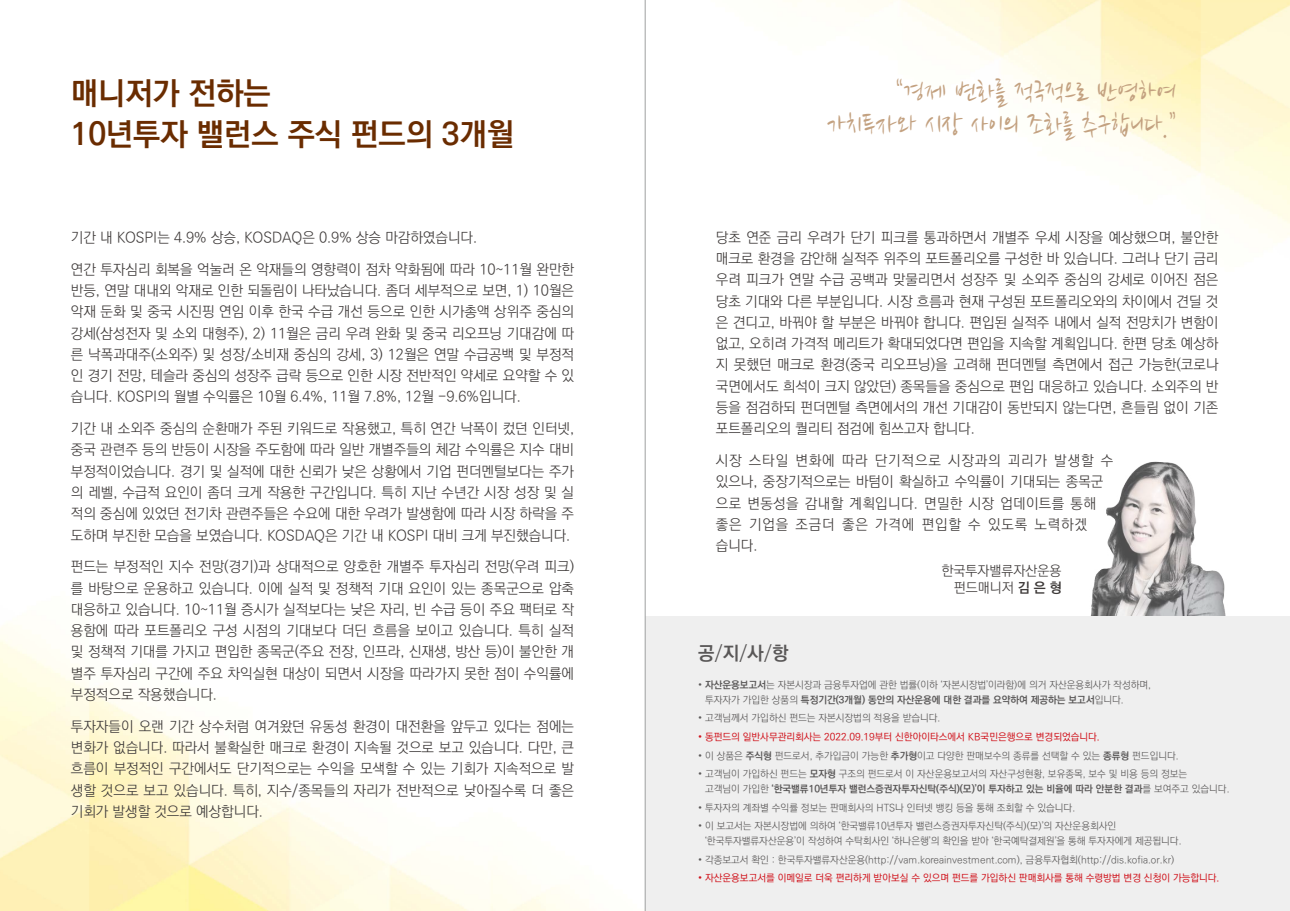
<style>
.page{position:relative;width:1290px;height:911px;background:#fff}
.page>*{position:absolute;margin:0;border:0;box-sizing:border-box;transform-origin:0 0}
.t1{font:700 31.25px/41.2px "Ko Pub World Dotum";color:#6a2c00}
.t2{font:30px/32.5px "Nanum Brush OTF";color:#c3a180;text-align:right;scale:.95 1}
.t3{font:700 18.75px "Ko Pub World Dotum";color:#595757}
.t4{font:300 14.38px/21.2px "Ko Pub World Dotum";color:#3e3a39;text-align:justify}
.t5{font:300 14.38px/21.2px "Ko Pub World Dotum";letter-spacing:.025em;color:#3e3a39}
.t6{font:300 13.75px/17.5px "Ko Pub World Dotum";color:#3e3a39;text-align:right}
.t7{font:300 10px/15px "Ko Pub World Dotum";color:#595757}
.t8{font:500 10px "Ko Pub World Dotum";color:#d0121b}
.s1{font-weight:700}
.s2{font-weight:300}
</style>
<div class="page">
<img style="left:0;top:592px;width:968px;height:319px">
<img style="left:644px;top:0;width:646px;height:592px">
<img style="left:1082px;top:459px;width:148px;height:158px">
<div style="left:645px;top:617px;width:645px;height:294px;background:#efefef"></div>
<hr style="left:645px;top:0;width:1px;height:911px;background:#9fa0a0">
<h1 class="t1" style="left:71px;top:74px;width:445px">매니저가 전하는<br>10년투자 밸런스 주식 펀드의 3개월</h1>
<h2 class="t2" style="left:827px;top:78px;width:370px">“경제 변화를 적극적으로 반영하여 가치투자와 시장 사이의 조화를 추구합니다.”</h2>
<p class="t4" style="left:71px;top:227px;width:408px">기간 내 KOSPI는 4.9% 상승, KOSDAQ은 0.9% 상승 마감하였습니다.</p>
<p class="t4" style="left:71px;top:259px;width:505px">연간 투자심리 회복을 억눌러 온 악재들의 영향력이 점차 약화됨에 따라 10~11월 완만한 반등, 연말 대내외 악재로 인한 되돌림이 나타났습니다. 좀더 세부적으로 보면, 1) 10월은 악재 둔화 및 중국 시진핑 연임 이후 한국 수급 개선 등으로 인한 시가총액 상위주 중심의 강세(삼성전자 및 소외 대형주), 2) 11월은 금리 우려 완화 및 중국 리오프닝 기대감에 따 른 낙폭과대주(소외주) 및 성장/소비재 중심의 강세, 3) 12월은 연말 수급공백 및 부정적 인 경기 전망, 테슬라 중심의 성장주 급락 등으로 인한 시장 전반적인 약세로 요약할 수 있 습니다. KOSPI의 월별 수익률은 10월 6.4%, 11월 7.8%, 12월 -9.6%입니다.</p>
<p class="t4" style="left:71px;top:418px;width:505px">기간 내 소외주 중심의 순환매가 주된 키워드로 작용했고, 특히 연간 낙폭이 컸던 인터넷, 중국 관련주 등의 반등이 시장을 주도함에 따라 일반 개별주들의 체감 수익률은 지수 대비 부정적이었습니다. 경기 및 실적에 대한 신뢰가 낮은 상황에서 기업 펀더멘털보다는 주가 의 레벨, 수급적 요인이 좀더 크게 작용한 구간입니다. 특히 지난 수년간 시장 성장 및 실 적의 중심에 있었던 전기차 관련주들은 수요에 대한 우려가 발생함에 따라 시장 하락을 주 도하며 부진한 모습을 보였습니다. KOSDAQ은 기간 내 KOSPI 대비 크게 부진했습니다.</p>
<p class="t4" style="left:71px;top:556px;width:505px">펀드는 부정적인 지수 전망(경기)과 상대적으로 양호한 개별주 투자심리 전망(우려 피크) 를 바탕으로 운용하고 있습니다. 이에 실적 및 정책적 기대 요인이 있는 종목군으로 압축 대응하고 있습니다. 10~11월 증시가 실적보다는 낮은 자리, 빈 수급 등이 주요 팩터로 작 용함에 따라 포트폴리오 구성 시점의 기대보다 더딘 흐름을 보이고 있습니다. 특히 실적 및 정책적 기대를 가지고 편입한 종목군(주요 전장, 인프라, 신재생, 방산 등)이 불안한 개 별주 투자심리 구간에 주요 차익실현 대상이 되면서 시장을 따라가지 못한 점이 수익률에 부정적으로 작용했습니다.</p>
<p class="t4" style="left:71px;top:716px;width:505px">투자자들이 오랜 기간 상수처럼 여겨왔던 유동성 환경이 대전환을 앞두고 있다는 점에는 변화가 없습니다. 따라서 불확실한 매크로 환경이 지속될 것으로 보고 있습니다. 다만, 큰 흐름이 부정적인 구간에서도 단기적으로는 수익을 모색할 수 있는 기회가 지속적으로 발 생할 것으로 보고 있습니다. 특히, 지수/종목들의 자리가 전반적으로 낮아질수록 더 좋은 기회가 발생할 것으로 예상합니다.</p>
<p class="t4" style="left:716px;top:227px;width:504px">당초 연준 금리 우려가 단기 피크를 통과하면서 개별주 우세 시장을 예상했으며, 불안한 매크로 환경을 감안해 실적주 위주의 포트폴리오를 구성한 바 있습니다. 그러나 단기 금리 우려 피크가 연말 수급 공백과 맞물리면서 성장주 및 소외주 중심의 강세로 이어진 점은 당초 기대와 다른 부분입니다. 시장 흐름과 현재 구성된 포트폴리오와의 차이에서 견딜 것 은 견디고, 바꿔야 할 부분은 바꿔야 합니다. 편입된 실적주 내에서 실적 전망치가 변함이 없고, 오히려 가격적 메리트가 확대되었다면 편입을 지속할 계획입니다. 한편 당초 예상하 지 못했던 매크로 환경(중국 리오프닝)을 고려해 펀더멘털 측면에서 접근 가능한(코로나 국면에서도 희석이 크지 않았던) 종목들을 중심으로 편입 대응하고 있습니다. 소외주의 반 등을 점검하되 펀더멘털 측면에서의 개선 기대감이 동반되지 않는다면, 흔들림 없이 기존 포트폴리오의 퀄리티 점검에 힘쓰고자 합니다.</p>
<p class="t5" style="left:716px;top:450px;width:399px">시장 스타일 변화에 따라 단기적으로 시장과의 괴리가 발생할 수 있으나, 중장기적으로는 바텀이 확실하고 수익률이 기대되는 종목군 으로 변동성을 감내할 계획입니다. 면밀한 시장 업데이트를 통해 좋은 기업을 조금더 좋은 가격에 편입할 수 있도록 노력하겠 습니다.</p>
<p class="t6" style="left:941px;top:562px;width:122px">한국투자밸류자산운용 펀드매니저 <span class="s1">김 은 형</span></p>
<h3 class="t3" style="left:698px;top:640px;width:92px">공<span class="s2">/</span>지<span class="s2">/</span>사<span class="s2">/</span>항</h3>
<p class="t7" style="left:705px;top:677px;width:447px;text-indent:-7px">• <span class="s1">자산운용보고서</span>는 자본시장과 금융투자업에 관한 법률(이하 ‘자본시장법’이라함)에 의거 자산운용회사가 작성하며, 투자자가 가입한 상품의 <span class="s1">특정기간(3개월) 동안의 자산운용에 대한 결과를 요약하여 제공하는 보고서</span>입니다.</p>
<p class="t7" style="left:698px;top:711px;width:244px">• 고객님께서 가입하신 펀드는 자본시장법의 적용을 받습니다.</p>
<p class="t8" style="left:698px;top:730px;width:403px">• 동펀드의 일반사무관리회사는 2022.09.19부터 신한아이타스에서 KB국민은행으로 변경되었습니다.</p>
<p class="t7" style="left:698px;top:748px;width:482px">• 이 상품은 <span class="s1">주식형</span> 펀드로서, 추가입금이 가능한 <span class="s1">추가형</span>이고 다양한 판매보수의 종류를 선택할 수 있는 <span class="s1">종류형</span> 펀드입니다.</p>
<p class="t7" style="left:705px;top:766px;width:526px;text-indent:-7px">• 고객님이 가입하신 펀드는 <span class="s1">모자형</span> 구조의 펀드로서 이 자산운용보고서의 자산구성현황, 보유종목, 보수 및 비용 등의 정보는<br>고객님이 가입한 <span class="s1">‘한국밸류10년투자 밸런스증권자투자신탁(주식)(모)’이 투자하고 있는 비율에 따라 안분한 결과</span>를 보여주고 있습니다.</p>
<p class="t7" style="left:698px;top:800px;width:378px">• 투자자의 계좌별 수익률 정보는 판매회사의 HTS나 인터넷 뱅킹 등을 통해 조회할 수 있습니다.</p>
<p class="t7" style="left:705px;top:819px;width:478px;text-indent:-7px">• 이 보고서는 자본시장법에 의하여 ‘한국밸류10년투자 밸런스증권자투자신탁(주식)(모)’의 자산운용회사인 ‘한국투자밸류자산운용’이 작성하여 수탁회사인 ‘하나은행’의 확인을 받아 ‘한국예탁결제원’을 통해 투자자에게 제공됩니다.</p>
<p class="t7" style="left:698px;top:852px;width:478px">• 각종보고서 확인 : 한국투자밸류자산운용(http://vam.koreainvestment.com), 금융투자협회(http://dis.kofia.or.kr)</p>
<p class="t8" style="left:698px;top:871px;width:523px">• 자산운용보고서를 이메일로 더욱 편리하게 받아보실 수 있으며 펀드를 가입하신 판매회사를 통해 수령방법 변경 신청이 가능합니다.</p>
</div>
